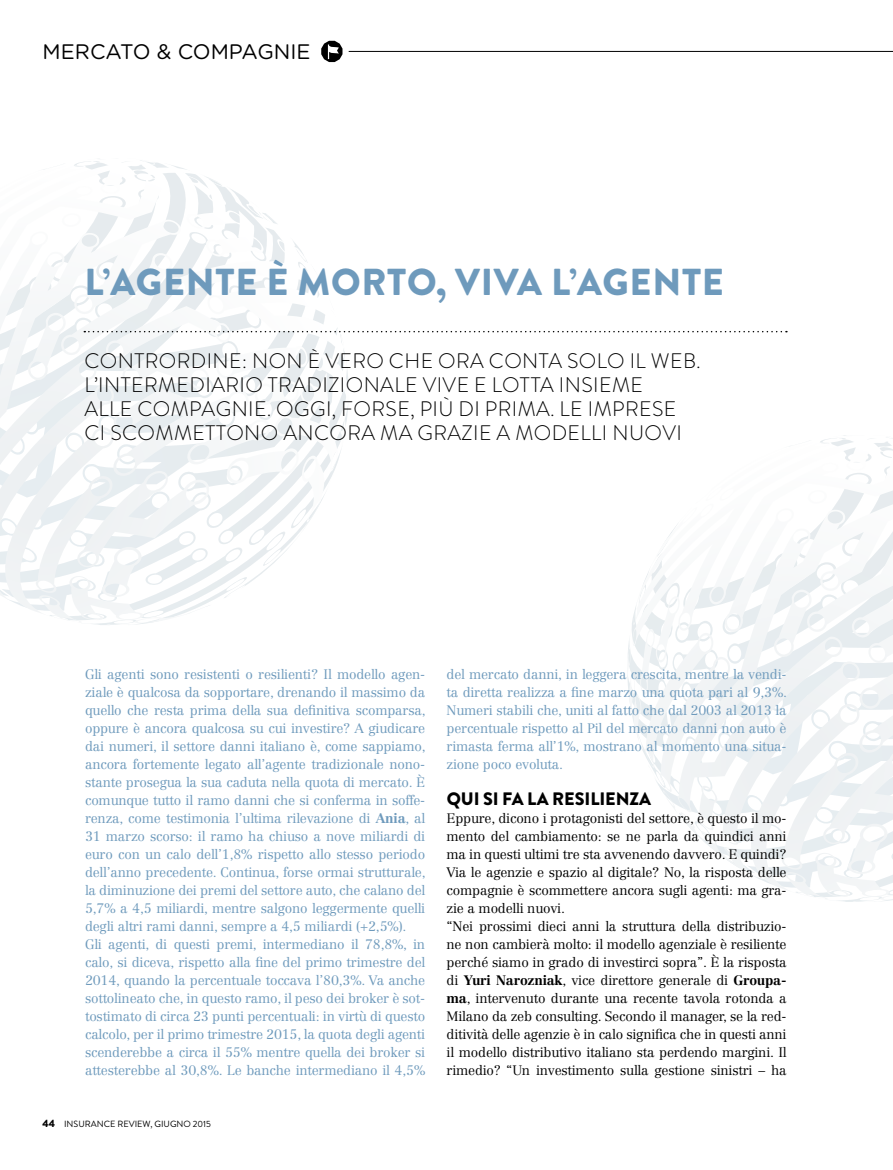
<style>
.page{position:relative;width:893px;height:1170px;background:#fff}
.page>*{position:absolute;margin:0;border:0;box-sizing:border-box;transform-origin:0 0}
.t1{font:900 37.5px "Brandon Grotesque";letter-spacing:.02em;color:#6e9abc}
.t2{font:300 21px/24px "Brandon Grotesque";letter-spacing:.02em;color:#000}
.t3{font:21px "Gotham Rounded";color:#000}
.t4{font:900 18px "Brandon Grotesque";letter-spacing:-.005em;color:#000}
.t5{font:300 13.5px/18px "Centennial LT Std";letter-spacing:-.015em;color:#6e9abc}
.t6{font:300 13.5px/18px "Centennial LT Std";letter-spacing:-.015em;color:#000}
.t7{font:9px "Brandon Grotesque";color:#000}
.s1{font-weight:700}
.s2{font-weight:900;font-size:10.5px}
</style>
<div class="page">
<svg style="left:632px;top:435px;width:261px;height:210px"></svg>
<svg style="left:321px;top:41px;width:21px;height:21px"></svg>
<hr style="left:349px;top:51px;width:544px;height:1px;background:#000">
<svg style="left:0;top:160px;width:787px;height:209px"></svg>
<h2 class="t3" style="left:43px;top:38px;width:270px">MERCATO &amp; COMPAGNIE</h2>
<h1 class="t1" style="left:85px;top:255px;width:641px">L’AGENTE È MORTO, VIVA L’AGENTE</h1>
<h2 class="t2" style="left:84px;top:349px;width:618px">CONTRORDINE: NON È VERO CHE ORA CONTA SOLO IL WEB.<br>L’INTERMEDIARIO TRADIZIONALE VIVE E LOTTA INSIEME<br>ALLE COMPAGNIE. OGGI, FORSE, PIÙ DI PRIMA. LE IMPRESE CI SCOMMETTONO ANCORA MA GRAZIE A MODELLI NUOVI</h2>
<p class="t5" style="left:85px;top:665px;width:342px">Gli agenti sono resistenti o resilienti? Il modello agen&shy;ziale è qualcosa da sopportare, drenando il massimo da quello che resta prima della sua definitiva scomparsa, oppure è ancora qualcosa su cui investire? A giudicare dai numeri, il settore danni italiano è, come sappiamo, ancora fortemente legato all’agente tradizionale nono&shy;stante prosegua la sua caduta nella quota di mercato. È comunque tutto il ramo danni che si conferma in soffe&shy;renza, come testimonia l’ultima rilevazione di <span class="s1">Ania</span>, al 31 marzo scorso: il ramo ha chiuso a nove miliardi di euro con un calo dell’1,8% rispetto allo stesso periodo dell’anno precedente. Continua, forse ormai strutturale, la diminuzione dei premi del settore auto, che calano del 5,7% a 4,5 miliardi, mentre salgono leggermente quelli degli altri rami danni, sempre a 4,5 miliardi (+2,5%).<br>Gli agenti, di questi premi, intermediano il 78,8%, in calo, si diceva, rispetto alla fine del primo trimestre del 2014, quando la percentuale toccava l’80,3%. Va anche sottolineato che, in questo ramo, il peso dei broker è sot&shy;tostimato di circa 23 punti percentuali: in virtù di questo calcolo, per il primo trimestre 2015, la quota degli agenti scenderebbe a circa il 55% mentre quella dei broker si attesterebbe al 30,8%. Le banche intermediano il 4,5%</p>
<p class="t5" style="left:447px;top:665px;width:342px;text-align:justify">del mercato danni, in leggera crescita, mentre la vendi&shy;ta diretta realizza a fine marzo una quota pari al 9,3%.<br>Numeri stabili che, uniti al fatto che dal 2003 al 2013 la percentuale rispetto al Pil del mercato danni non auto è rimasta ferma all’1%, mostrano al momento una situa&shy;zione poco evoluta.</p>
<h3 class="t4" style="left:447px;top:785px;width:206px">QUI SI FA LA RESILIENZA</h3>
<p class="t6" style="left:447px;top:809px;width:341px">Eppure, dicono i protagonisti del settore, è questo il mo&shy;mento del cambiamento: se ne parla da quindici anni ma in questi ultimi tre sta avvenendo davvero. E quindi?<br>Via le agenzie e spazio al digitale? No, la risposta delle compagnie è scommettere ancora sugli agenti: ma gra&shy;zie a modelli nuovi.<br>“Nei prossimi dieci anni la struttura della distribuzio&shy;ne non cambierà molto: il modello agenziale è resiliente perché siamo in grado di investirci sopra”. È la risposta di <span class="s1">Yuri Narozniak</span>, vice direttore generale di <span class="s1">Groupa&shy;ma</span>, intervenuto durante una recente tavola rotonda a Milano da zeb consulting. Secondo il manager, se la red&shy;ditività delle agenzie è in calo significa che in questi anni il modello distributivo italiano sta perdendo margini. Il rimedio? “Un investimento sulla gestione sinistri – ha</p>
<p class="t7" style="left:43px;top:1117px;width:170px"><span class="s2">44</span> INSURANCE REVIEW, GIUGNO 2015</p>
</div>
